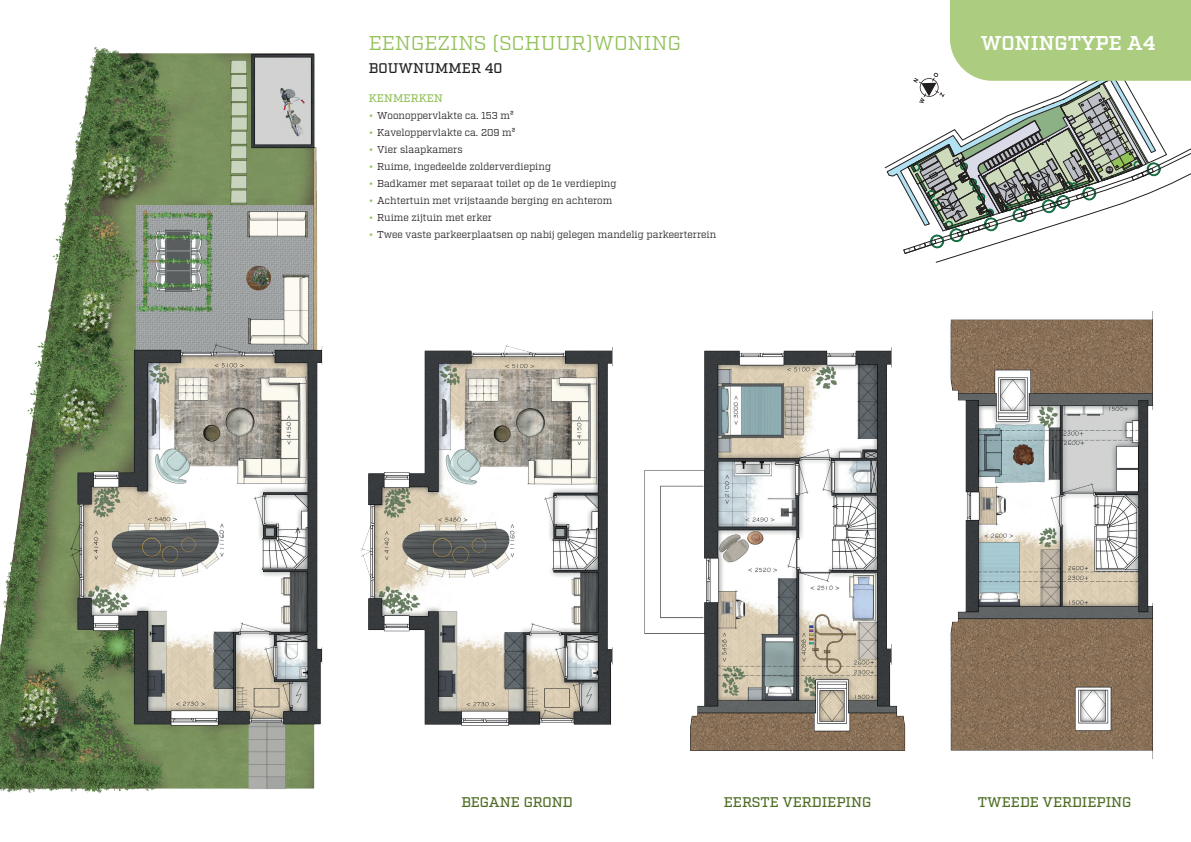
<style>
.page{position:relative;width:1191px;height:842px;background:#fff}
.page>*{position:absolute;margin:0;border:0;box-sizing:border-box;transform-origin:0 0}
.t1{font:20px "Factoria";letter-spacing:.01em;color:#92c158}
.t2{font:600 20px "Factoria";color:#fff}
.t3{font:500 14px "Factoria";color:#4d6d23}
.t4{font:500 14px "Factoria";letter-spacing:.01em;color:#231f20}
.t5{font:500 11px "Factoria";letter-spacing:.01em;color:#92c158}
.t6{font:10px "Factoria";color:#231f20}
.t7{font:500 4.5px "Factoria";color:#fff}
.s1{font-weight:500;font-size:12px;color:#92c158}
</style>
<div class="page">
<img style="left:0;top:47px;width:323px;height:747px">
<img style="left:361px;top:344px;width:252px;height:382px">
<img style="left:644px;top:347px;width:262px;height:404px">
<img style="left:950px;top:311px;width:203px;height:448px">
<svg style="left:885px;top:0;width:306px;height:263px"></svg>
<h1 class="t1" style="left:369px;top:32px;width:313px">EENGEZINS (SCHUUR)WONING</h1>
<h1 class="t2" style="left:981px;top:32px;width:176px">WONINGTYPE A4</h1>
<h2 class="t4" style="left:369px;top:60px;width:135px">BOUWNUMMER 40</h2>
<p class="t5" style="left:369px;top:91px;width:76px">KENMERKEN</p>
<p class="t6" style="left:369px;top:109px;width:146px"><span class="s1">•</span> Woonoppervlakte ca. 153 m²</p>
<p class="t6" style="left:369px;top:126px;width:148px"><span class="s1">•</span> Kaveloppervlakte ca. 209 m²</p>
<p class="t6" style="left:369px;top:143px;width:96px"><span class="s1">•</span> Vier slaapkamers</p>
<p class="t6" style="left:369px;top:160px;width:184px"><span class="s1">•</span> Ruime, ingedeelde zolderverdieping</p>
<p class="t6" style="left:369px;top:177px;width:249px"><span class="s1">•</span> Badkamer met separaat toilet op de 1e verdieping</p>
<p class="t6" style="left:369px;top:194px;width:245px"><span class="s1">•</span> Achtertuin met vrijstaande berging en achterom</p>
<p class="t6" style="left:369px;top:211px;width:125px"><span class="s1">•</span> Ruime zijtuin met erker</p>
<p class="t6" style="left:369px;top:228px;width:349px"><span class="s1">•</span> Twee vaste parkeerplaatsen op nabij gelegen mandelig parkeerterrein</p>
<p class="t7" style="left:1106px;top:167px;width:7px">40</p>
<h2 class="t3" style="left:461px;top:793px;width:113px">BEGANE GROND</h2>
<h2 class="t3" style="left:724px;top:793px;width:149px">EERSTE VERDIEPING</h2>
<h2 class="t3" style="left:978px;top:793px;width:155px">TWEEDE VERDIEPING</h2>
</div>
